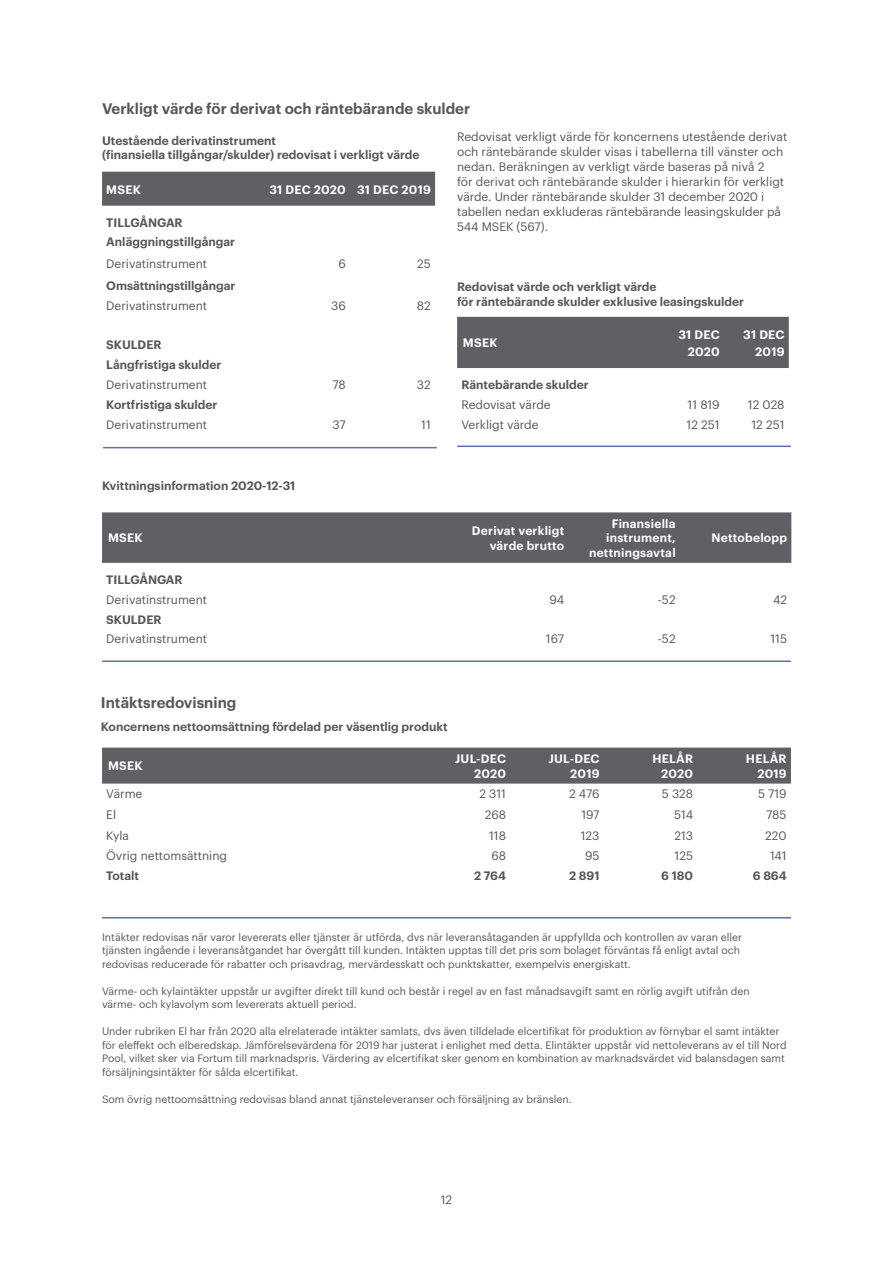
<style>
.page{position:relative;width:893px;height:1263px;background:#fff}
.page>*{position:absolute;margin:0;border:0;box-sizing:border-box;transform-origin:0 0}
.t1{font:600 15px "Graphik";color:#575756}
.t2{font:12px/15px "Graphik";color:#575756}
.t3{font:600 12px/14.4px "Graphik";color:#575756}
.t4{font:600 12px/14.4px "Graphik";letter-spacing:.02em;color:#fff;text-align:right}
.t5{font:10.5px/13.5px "Graphik";color:#575756}
</style>
<div class="page">
<div style="left:102px;top:512px;width:689px;height:51px;background:#5f6064"></div>
<hr style="left:102px;top:660px;width:689px;height:2px;background:#5e6fb3">
<div style="left:102px;top:172px;width:333px;height:34px;background:#5f6064"></div>
<hr style="left:103px;top:447px;width:334px;height:1px;background:#5e6fb3">
<div style="left:457px;top:317px;width:332px;height:51px;background:#5f6064"></div>
<hr style="left:457px;top:446px;width:334px;height:1px;background:#5e6fb3">
<div style="left:102px;top:747px;width:689px;height:37px;background:#5f6064"></div>
<hr style="left:102px;top:917px;width:689px;height:1px;background:#5e6fb3">
<h1 class="t1" style="left:102px;top:97px;width:370px">Verkligt värde för derivat och räntebärande skulder</h1>
<p class="t3" style="left:102px;top:132px;width:319px">Utestående derivatinstrument<br>(finansiella tillgångar/skulder) redovisat i verkligt värde</p>
<p class="t4" style="left:106px;top:181px;width:36px">MSEK</p>
<p class="t4" style="left:269px;top:181px;width:163px">31 DEC 2020 31 DEC 2019</p>
<p class="t3" style="left:106px;top:211px;width:130px;line-height:20px">TILLGÅNGAR<br>Anläggningstillgångar</p>
<p class="t2" style="left:106px;top:255px;width:102px">Derivatinstrument</p>
<p class="t2" style="left:338px;top:255px;width:9px">6</p>
<p class="t2" style="left:417px;top:255px;width:15px">25</p>
<p class="t3" style="left:106px;top:277px;width:130px">Omsättningstillgångar</p>
<p class="t2" style="left:106px;top:297px;width:102px">Derivatinstrument</p>
<p class="t2" style="left:331px;top:297px;width:16px">36</p>
<p class="t2" style="left:417px;top:297px;width:15px">82</p>
<p class="t3" style="left:106px;top:334px;width:117px;line-height:20px">SKULDER<br>Långfristiga skulder</p>
<p class="t2" style="left:106px;top:376px;width:102px">Derivatinstrument</p>
<p class="t2" style="left:332px;top:376px;width:15px">78</p>
<p class="t2" style="left:417px;top:376px;width:15px">32</p>
<p class="t3" style="left:106px;top:396px;width:113px">Kortfristiga skulder</p>
<p class="t2" style="left:106px;top:416px;width:102px">Derivatinstrument</p>
<p class="t2" style="left:333px;top:416px;width:15px">37</p>
<p class="t2" style="left:421px;top:416px;width:11px">11</p>
<p class="t2" style="left:457px;top:128px;width:332px">Redovisat verkligt värde för koncernens utestående derivat och räntebärande skulder visas i tabellerna till vänster och nedan. Beräkningen av verkligt värde baseras på nivå 2<br>för derivat och räntebärande skulder i hierarkin för verkligt värde. Under räntebärande skulder 31 december 2020 i tabellen nedan exkluderas räntebärande leasingskulder på 544 MSEK (567).</p>
<p class="t3" style="left:457px;top:279px;width:289px">Redovisat värde och verkligt värde<br>för räntebärande skulder exklusive leasingskulder</p>
<p class="t4" style="left:463px;top:335px;width:36px">MSEK</p>
<p class="t4" style="left:678px;top:325px;width:43px;line-height:16.5px">31 DEC<br>2020</p>
<p class="t4" style="left:743px;top:325px;width:43px;line-height:16.5px">31 DEC<br>2019</p>
<p class="t3" style="left:461px;top:376px;width:129px">Räntebärande skulder</p>
<p class="t2" style="left:461px;top:396px;width:91px">Redovisat värde</p>
<p class="t2" style="left:688px;top:396px;width:34px">11 819</p>
<p class="t2" style="left:748px;top:396px;width:38px">12 028</p>
<p class="t2" style="left:461px;top:416px;width:79px">Verkligt värde</p>
<p class="t2" style="left:687px;top:416px;width:35px">12 251</p>
<p class="t2" style="left:751px;top:416px;width:35px">12 251</p>
<p class="t3" style="left:102px;top:478px;width:195px">Kvittningsinformation 2020-12-31</p>
<p class="t4" style="left:108px;top:530px;width:36px">MSEK</p>
<p class="t4" style="left:472px;top:523px;width:94px">Derivat verkligt värde brutto</p>
<p class="t4" style="left:589px;top:515px;width:88px">Finansiella instrument, nettningsavtal</p>
<p class="t4" style="left:711px;top:530px;width:77px">Nettobelopp</p>
<p class="t3" style="left:106px;top:571px;width:78px">TILLGÅNGAR</p>
<p class="t2" style="left:106px;top:591px;width:102px">Derivatinstrument</p>
<p class="t2" style="left:550px;top:591px;width:16px">94</p>
<p class="t2" style="left:658px;top:591px;width:19px">-52</p>
<p class="t2" style="left:773px;top:591px;width:16px">42</p>
<p class="t3" style="left:106px;top:611px;width:57px">SKULDER</p>
<p class="t2" style="left:106px;top:631px;width:102px">Derivatinstrument</p>
<p class="t2" style="left:546px;top:631px;width:20px">167</p>
<p class="t2" style="left:658px;top:631px;width:19px">-52</p>
<p class="t2" style="left:770px;top:631px;width:18px">115</p>
<h1 class="t1" style="left:101px;top:691px;width:137px">Intäktsredovisning</h1>
<p class="t3" style="left:101px;top:718px;width:348px">Koncernens nettoomsättning fördelad per väsentlig produkt</p>
<p class="t4" style="left:108px;top:758px;width:36px">MSEK</p>
<p class="t4" style="left:455px;top:751px;width:53px">JUL-DEC<br>2020</p>
<p class="t4" style="left:548px;top:751px;width:53px">JUL-DEC<br>2019</p>
<p class="t4" style="left:652px;top:751px;width:42px">HELÅR<br>2020</p>
<p class="t4" style="left:746px;top:751px;width:42px">HELÅR<br>2019</p>
<p class="t2" style="left:106px;top:785px;width:38px">Värme</p>
<p class="t2" style="left:479px;top:785px;width:28px">2 311</p>
<p class="t2" style="left:569px;top:785px;width:32px">2 476</p>
<p class="t2" style="left:662px;top:785px;width:33px">5 328</p>
<p class="t2" style="left:758px;top:785px;width:30px">5 719</p>
<p class="t2" style="left:106px;top:806px;width:11px">El</p>
<p class="t2" style="left:485px;top:806px;width:23px">268</p>
<p class="t2" style="left:582px;top:806px;width:19px">197</p>
<p class="t2" style="left:674px;top:806px;width:20px">514</p>
<p class="t2" style="left:766px;top:806px;width:22px">785</p>
<p class="t2" style="left:106px;top:827px;width:24px">Kyla</p>
<p class="t2" style="left:489px;top:827px;width:18px">118</p>
<p class="t2" style="left:581px;top:827px;width:20px">123</p>
<p class="t2" style="left:674px;top:827px;width:20px">213</p>
<p class="t2" style="left:765px;top:827px;width:23px">220</p>
<p class="t2" style="left:106px;top:847px;width:122px">Övrig nettomsättning</p>
<p class="t2" style="left:491px;top:847px;width:16px">68</p>
<p class="t2" style="left:585px;top:847px;width:16px">95</p>
<p class="t2" style="left:675px;top:847px;width:20px">125</p>
<p class="t2" style="left:770px;top:847px;width:18px">141</p>
<p class="t3" style="left:106px;top:867px;width:34px">Totalt</p>
<p class="t3" style="left:474px;top:867px;width:33px">2 764</p>
<p class="t3" style="left:569px;top:867px;width:32px">2 891</p>
<p class="t3" style="left:661px;top:867px;width:33px">6 180</p>
<p class="t3" style="left:753px;top:867px;width:35px">6 864</p>
<p class="t5" style="left:102px;top:929px;width:641px">Intäkter redovisas när varor levererats eller tjänster är utförda, dvs när leveransåtaganden är uppfyllda och kontrollen av varan eller tjänsten ingående i leveransåtgandet har övergått till kunden. Intäkten upptas till det pris som bolaget förväntas få enligt avtal och redovisas reducerade för rabatter och prisavdrag, mervärdesskatt och punktskatter, exempelvis energiskatt.</p>
<p class="t5" style="left:102px;top:983px;width:649px">Värme- och kylaintäkter uppstår ur avgifter direkt till kund och består i regel av en fast månadsavgift samt en rörlig avgift utifrån den värme- och kylavolym som levererats aktuell period.</p>
<p class="t5" style="left:102px;top:1024px;width:686px">Under rubriken El har från 2020 alla elrelaterade intäkter samlats, dvs även tilldelade elcertifikat för produktion av förnybar el samt intäkter för eleffekt och elberedskap. Jämförelsevärdena för 2019 har justerat i enlighet med detta. Elintäkter uppstår vid nettoleverans av el till Nord Pool, vilket sker via Fortum till marknadspris. Värdering av elcertifikat sker genom en kombination av marknadsvärdet vid balansdagen samt försäljningsintäkter för sålda elcertifikat.</p>
<p class="t5" style="left:102px;top:1091px;width:471px">Som övrig nettoomsättning redovisas bland annat tjänsteleveranser och försäljning av bränslen.</p>
<p class="t2" style="left:441px;top:1191px;width:13px">12</p>
</div>
